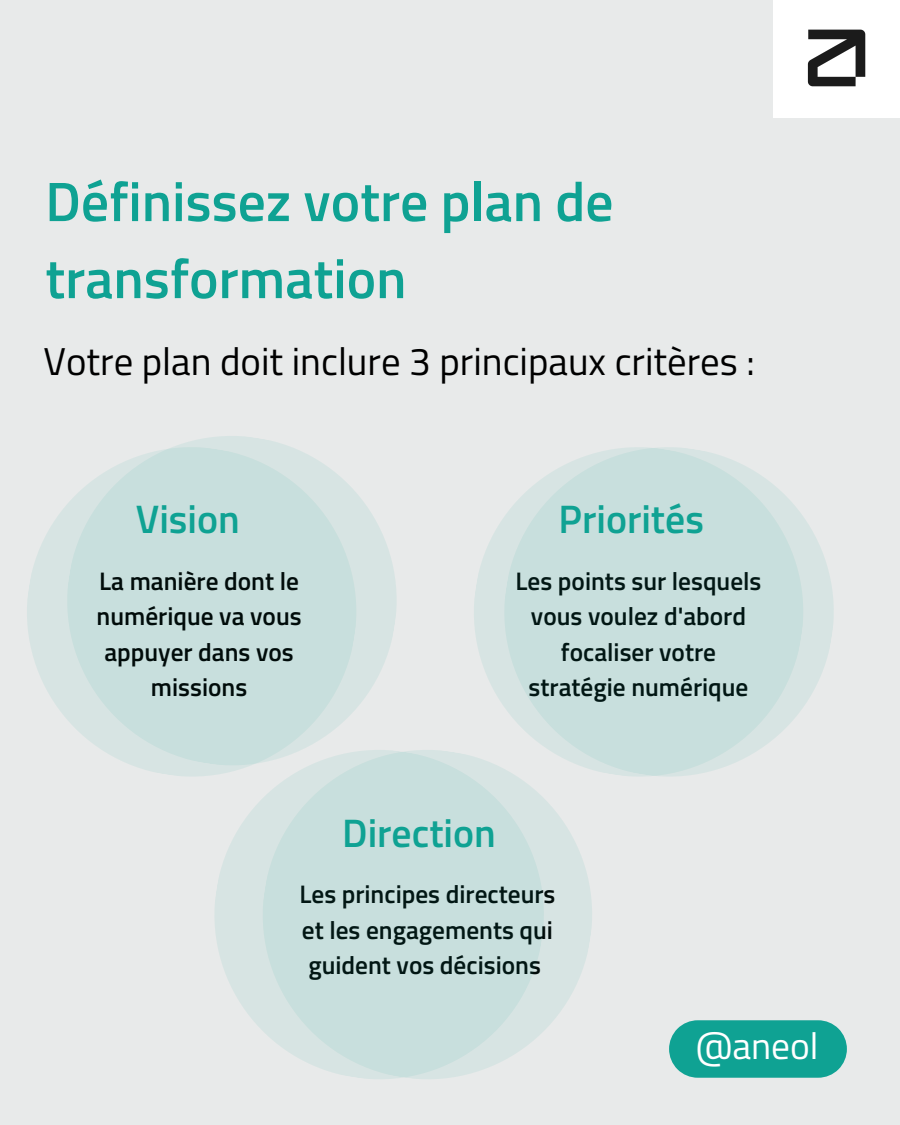
<style>
.page{position:relative;width:900px;height:1125px;background:#e8eaea}
.page>*{position:absolute;margin:0;border:0;box-sizing:border-box;transform-origin:0 0}
.t1{font:600 55.6px/77px "Titillium Web";color:#0fa293}
.t2{font:600 39.7px "Titillium Web";color:#0fa293}
.t3{font:38.8px "Titillium Web";color:#000}
.t4{font:37.4px "Titillium Web";color:#fff}
.t5{font:600 25.3px/35.2px "Titillium Web";color:#000;text-align:center}
</style>
<div class="page">
<svg style="left:669px;top:1020px;width:177px;height:58px;background:#1fa799"></svg>
<div style="left:774px;top:0;width:126px;height:118px;background:#fff"></div>
<img style="left:807px;top:29px;width:59px;height:58px">
<svg style="left:27px;top:521px;width:28px;height:182px;fill:#d7e4e3"></svg>
<svg style="left:474px;top:538px;width:18px;height:148px;fill:#d7e4e3"></svg>
<svg style="left:556px;top:812px;width:36px;height:205px;fill:#d7e4e3"></svg>
<svg style="left:215px;top:750px;width:341px;height:329px;background:#cfe1df"></svg>
<svg style="left:55px;top:436px;width:354px;height:342px;fill:#c8dfdd"></svg>
<svg style="left:492px;top:447px;width:342px;height:342px;fill:#c8dfdd"></svg>
<p class="t1" style="left:45px;top:162px;width:570px">Définissez votre plan de transformation</p>
<p class="t3" style="left:44px;top:331px;width:713px">Votre plan doit inclure 3 principaux critères :</p>
<p class="t2" style="left:136px;top:488px;width:106px">Vision</p>
<p class="t5" style="left:97px;top:563px;width:207px">La manière dont le numérique va vous appuyer dans vos missions</p>
<p class="t2" style="left:559px;top:488px;width:147px">Priorités</p>
<p class="t5" style="left:516px;top:563px;width:247px">Les points sur lesquels vous voulez d'abord focaliser votre stratégie numérique</p>
<p class="t2" style="left:342px;top:802px;width:155px">Direction</p>
<p class="t5" style="left:299px;top:876px;width:258px;text-align:justify">Les principes directeurs et les engagements qui guident vos décisions</p>
<p class="t4" style="left:696px;top:1016px;width:124px">@aneol</p>
</div>
